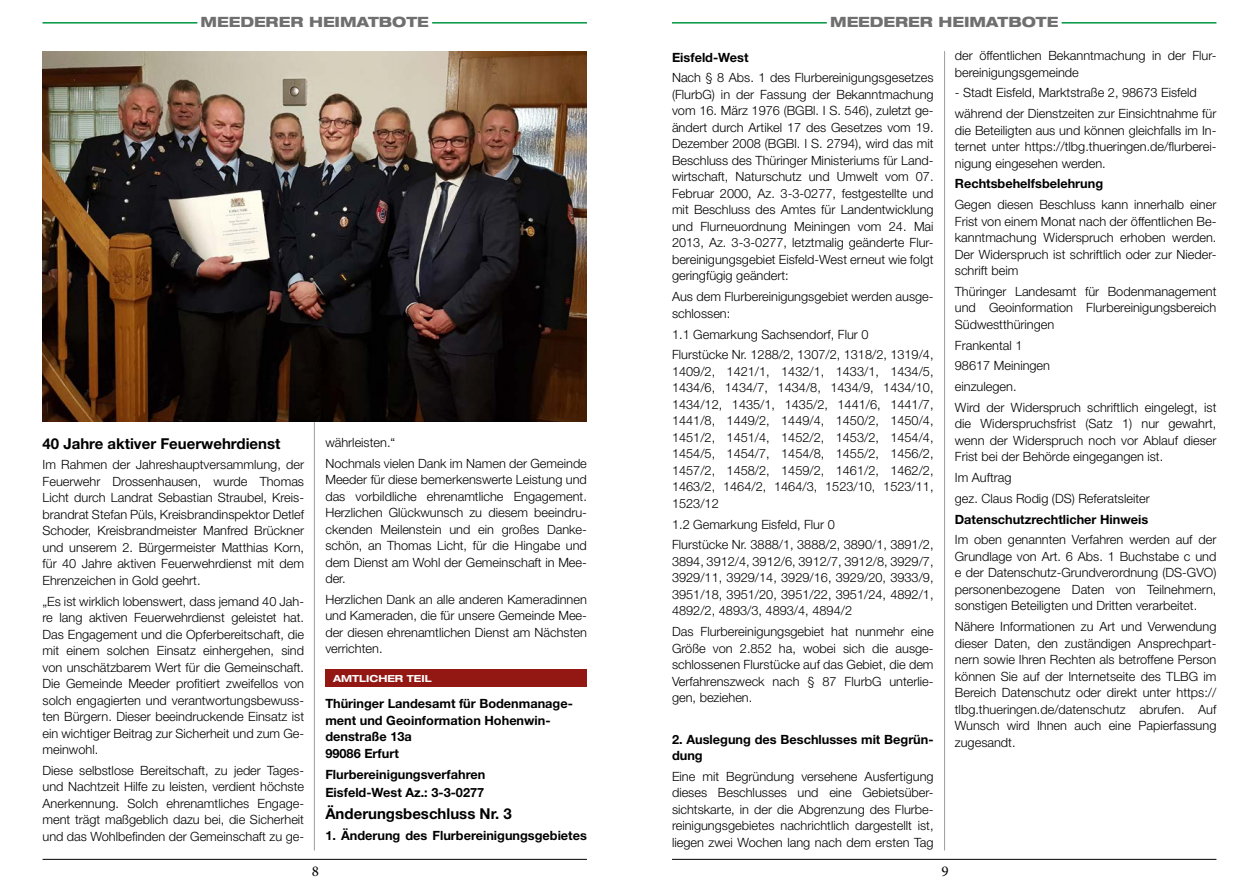
<style>
.page{position:relative;width:1259px;height:893px;background:#fff}
.page>*{position:absolute;margin:0;border:0;box-sizing:border-box;transform-origin:0 0}
.t1{font:700 15px "Helvetica Neue LT Std";color:#000}
.t2{font:15px "Minion Pro";color:#000}
.t3{font:800 expanded 14.25px "Helvetica Neue LT Std";color:#706f6f}
.t4{font:300 12.75px/16.5px "Helvetica Neue LT Std";color:#000;text-align:justify}
.t5{font:700 12.75px/16.5px "Helvetica Neue LT Std";color:#000}
.t6{font:700 expanded 9.75px "Helvetica Neue LT Std";color:#fff}
</style>
<div class="page">
<hr style="left:432px;top:22px;width:155px;height:2px;background:#009641">
<hr style="left:43px;top:22px;width:154px;height:2px;background:#009641">
<hr style="left:1061px;top:22px;width:155px;height:2px;background:#009641">
<hr style="left:672px;top:22px;width:155px;height:2px;background:#009641">
<hr style="left:43px;top:859px;width:544px;height:1px;background:#000">
<hr style="left:672px;top:859px;width:544px;height:1px;background:#000">
<hr style="left:314px;top:51px;width:1px;height:799px;background:#9d9d9c">
<hr style="left:944px;top:51px;width:1px;height:799px;background:#9d9d9c">
<div style="left:325px;top:670px;width:262px;height:17px;background:#931813"></div>
<img style="left:43px;top:51px;width:544px;height:371px">
<p class="t3" style="left:201px;top:13px;width:230px">MEEDERER HEIMATBOTE</p>
<p class="t3" style="left:830px;top:13px;width:230px">MEEDERER HEIMATBOTE</p>
<p class="t1" style="left:43px;top:434px;width:239px">40 Jahre aktiver Feuerwehrdienst</p>
<p class="t4" style="left:43px;top:456px;width:263px">Im Rahmen der Jahreshauptversammlung, der Feuerwehr Drossenhausen, wurde Thomas Licht durch Landrat Sebastian Straubel, Kreis&shy;brandrat Stefan Püls, Kreisbrandinspektor Detlef Schoder, Kreisbrandmeister Manfred Brückner und unserem 2. Bürgermeister Matthias Korn, für 40 Jahre aktiven Feuerwehrdienst mit dem Ehrenzeichen in Gold geehrt.</p>
<p class="t4" style="left:43px;top:592px;width:263px">„Es ist wirklich lobenswert, dass jemand 40 Jah&shy;re lang aktiven Feuerwehrdienst geleistet hat.<br>Das Engagement und die Opferbereitschaft, die mit einem solchen Einsatz einhergehen, sind von unschätzbarem Wert für die Gemeinschaft.<br>Die Gemeinde Meeder profitiert zweifellos von solch engagierten und verantwortungsbewuss&shy;ten Bürgern. Dieser beeindruckende Einsatz ist ein wichtiger Beitrag zur Sicherheit und zum Ge&shy;meinwohl.</p>
<p class="t4" style="left:43px;top:762px;width:263px">Diese selbstlose Bereitschaft, zu jeder Tages&shy;und Nachtzeit Hilfe zu leisten, verdient höchste Anerkennung. Solch ehrenamtliches Engage&shy;ment trägt maßgeblich dazu bei, die Sicherheit und das Wohlbefinden der Gemeinschaft zu ge-</p>
<p class="t4" style="left:325px;top:432px;width:263px;line-height:20.7px">währleisten.“<br>Nochmals vielen Dank im Namen der Gemeinde</p>
<p class="t4" style="left:325px;top:471px;width:263px">Meeder für diese bemerkenswerte Leistung und das vorbildliche ehrenamtliche Engagement.<br>Herzlichen Glückwunsch zu diesem beeindru&shy;ckenden Meilenstein und ein großes Danke&shy;schön, an Thomas Licht, für die Hingabe und dem Dienst am Wohl der Gemeinschaft in Mee&shy;der.</p>
<p class="t4" style="left:325px;top:591px;width:263px">Herzlichen Dank an alle anderen Kameradinnen und Kameraden, die für unsere Gemeinde Mee&shy;der diesen ehrenamtlichen Dienst am Nächsten verrichten.</p>
<p class="t6" style="left:333px;top:672px;width:100px">AMTLICHER TEIL</p>
<p class="t5" style="left:325px;top:695px;width:249px">Thüringer Landesamt für Bodenmanage&shy;ment und Geoinformation Hohenwin&shy;denstraße 13a<br>99086 Erfurt</p>
<p class="t5" style="left:325px;top:765px;width:161px;line-height:18px">Flurbereinigungsverfahren<br>Eisfeld-West Az.: 3-3-0277</p>
<p class="t1" style="left:325px;top:804px;width:188px">Änderungsbeschluss Nr. 3</p>
<p class="t5" style="left:325px;top:827px;width:263px">1. Änderung des Flurbereinigungsgebietes</p>
<p class="t5" style="left:672px;top:49px;width:78px">Eisfeld-West</p>
<p class="t4" style="left:672px;top:69px;width:263px">Nach § 8 Abs. 1 des Flurbereinigungsgesetzes (FlurbG) in der Fassung der Bekanntmachung vom 16. März 1976 (BGBl. I S. 546), zuletzt ge&shy;ändert durch Artikel 17 des Gesetzes vom 19.<br>Dezember 2008 (BGBl. I S. 2794), wird das mit Beschluss des Thüringer Ministeriums für Land&shy;wirtschaft, Naturschutz und Umwelt vom 07.<br>Februar 2000, Az. 3-3-0277, festgestellte und mit Beschluss des Amtes für Landentwicklung und Flurneuordnung Meiningen vom 24. Mai 2013, Az. 3-3-0277, letztmalig geänderte Flur&shy;bereinigungsgebiet Eisfeld-West erneut wie folgt geringfügig geändert:</p>
<p class="t4" style="left:672px;top:288px;width:263px">Aus dem Flurbereinigungsgebiet werden ausge&shy;schlossen:</p>
<p class="t4" style="left:672px;top:323px;width:263px;line-height:20.7px">1.1 Gemarkung Sachsendorf, Flur 0<br>Flurstücke Nr. 1288/2, 1307/2, 1318/2, 1319/4,</p>
<p class="t4" style="left:672px;top:363px;width:263px">1409/2, 1421/1, 1432/1, 1433/1, 1434/5, 1434/6, 1434/7, 1434/8, 1434/9, 1434/10, 1434/12, 1435/1, 1435/2, 1441/6, 1441/7, 1441/8, 1449/2, 1449/4, 1450/2, 1450/4, 1451/2, 1451/4, 1452/2, 1453/2, 1454/4, 1454/5, 1454/7, 1454/8, 1455/2, 1456/2, 1457/2, 1458/2, 1459/2, 1461/2, 1462/2, 1463/2, 1464/2, 1464/3, 1523/10, 1523/11, 1523/12</p>
<p class="t4" style="left:672px;top:513px;width:263px;line-height:20.7px">1.2 Gemarkung Eisfeld, Flur 0<br>Flurstücke Nr. 3888/1, 3888/2, 3890/1, 3891/2,</p>
<p class="t4" style="left:672px;top:553px;width:263px">3894, 3912/4, 3912/6, 3912/7, 3912/8, 3929/7, 3929/11, 3929/14, 3929/16, 3929/20, 3933/9, 3951/18, 3951/20, 3951/22, 3951/24, 4892/1, 4892/2, 4893/3, 4893/4, 4894/2</p>
<p class="t4" style="left:672px;top:623px;width:263px">Das Flurbereinigungsgebiet hat nunmehr eine Größe von 2.852 ha, wobei sich die ausge&shy;schlossenen Flurstücke auf das Gebiet, die dem Verfahrenszweck nach § 87 FlurbG unterlie&shy;gen, beziehen.</p>
<p class="t5" style="left:672px;top:730px;width:263px">2. Auslegung des Beschlusses mit Begrün&shy;dung</p>
<p class="t4" style="left:672px;top:768px;width:263px">Eine mit Begründung versehene Ausfertigung dieses Beschlusses und eine Gebietsüber&shy;sichtskarte, in der die Abgrenzung des Flurbe&shy;reinigungsgebietes nachrichtlich dargestellt ist, liegen zwei Wochen lang nach dem ersten Tag</p>
<p class="t4" style="left:955px;top:47px;width:263px">der öffentlichen Bekanntmachung in der Flur&shy;bereinigungsgemeinde</p>
<p class="t4" style="left:955px;top:82px;width:263px;line-height:20.7px">- Stadt Eisfeld, Marktstraße 2, 98673 Eisfeld während der Dienstzeiten zur Einsichtnahme für</p>
<p class="t4" style="left:955px;top:122px;width:263px">die Beteiligten aus und können gleichfalls im In&shy;ternet unter https://tlbg.thueringen.de/flurberei&shy;nigung eingesehen werden.</p>
<p class="t5" style="left:955px;top:175px;width:150px">Rechtsbehelfsbelehrung</p>
<p class="t4" style="left:955px;top:196px;width:263px">Gegen diesen Beschluss kann innerhalb einer Frist von einem Monat nach der öffentlichen Be&shy;kanntmachung Widerspruch erhoben werden.<br>Der Widerspruch ist schriftlich oder zur Nieder&shy;schrift beim</p>
<p class="t4" style="left:955px;top:283px;width:263px">Thüringer Landesamt für Bodenmanagement und Geoinformation Flurbereinigungsbereich Südwestthüringen</p>
<p class="t4" style="left:955px;top:334px;width:263px;line-height:20.7px;text-align:left">Frankental 1<br>98617 Meiningen<br>einzulegen.<br>Wird der Widerspruch schriftlich eingelegt, ist</p>
<p class="t4" style="left:955px;top:415px;width:263px">die Widerspruchsfrist (Satz 1) nur gewahrt, wenn der Widerspruch noch vor Ablauf dieser Frist bei der Behörde eingegangen ist.</p>
<p class="t4" style="left:955px;top:467px;width:196px;line-height:20.7px">Im Auftrag<br>gez. Claus Rodig (DS) Referatsleiter</p>
<p class="t5" style="left:955px;top:511px;width:195px">Datenschutzrechtlicher Hinweis</p>
<p class="t4" style="left:955px;top:531px;width:263px">Im oben genannten Verfahren werden auf der Grundlage von Art. 6 Abs. 1 Buchstabe c und e der Datenschutz-Grundverordnung (DS-GVO) personenbezogene Daten von Teilnehmern, sonstigen Beteiligten und Dritten verarbeitet.</p>
<p class="t4" style="left:955px;top:618px;width:263px">Nähere Informationen zu Art und Verwendung dieser Daten, den zuständigen Ansprechpart&shy;nern sowie Ihren Rechten als betroffene Person können Sie auf der Internetseite des TLBG im Bereich Datenschutz oder direkt unter https:// tlbg.thueringen.de/datenschutz abrufen. Auf Wunsch wird Ihnen auch eine Papierfassung zugesandt.</p>
<p class="t2" style="left:312px;top:861px;width:9px">8</p>
<p class="t2" style="left:941px;top:861px;width:9px">9</p>
</div>
